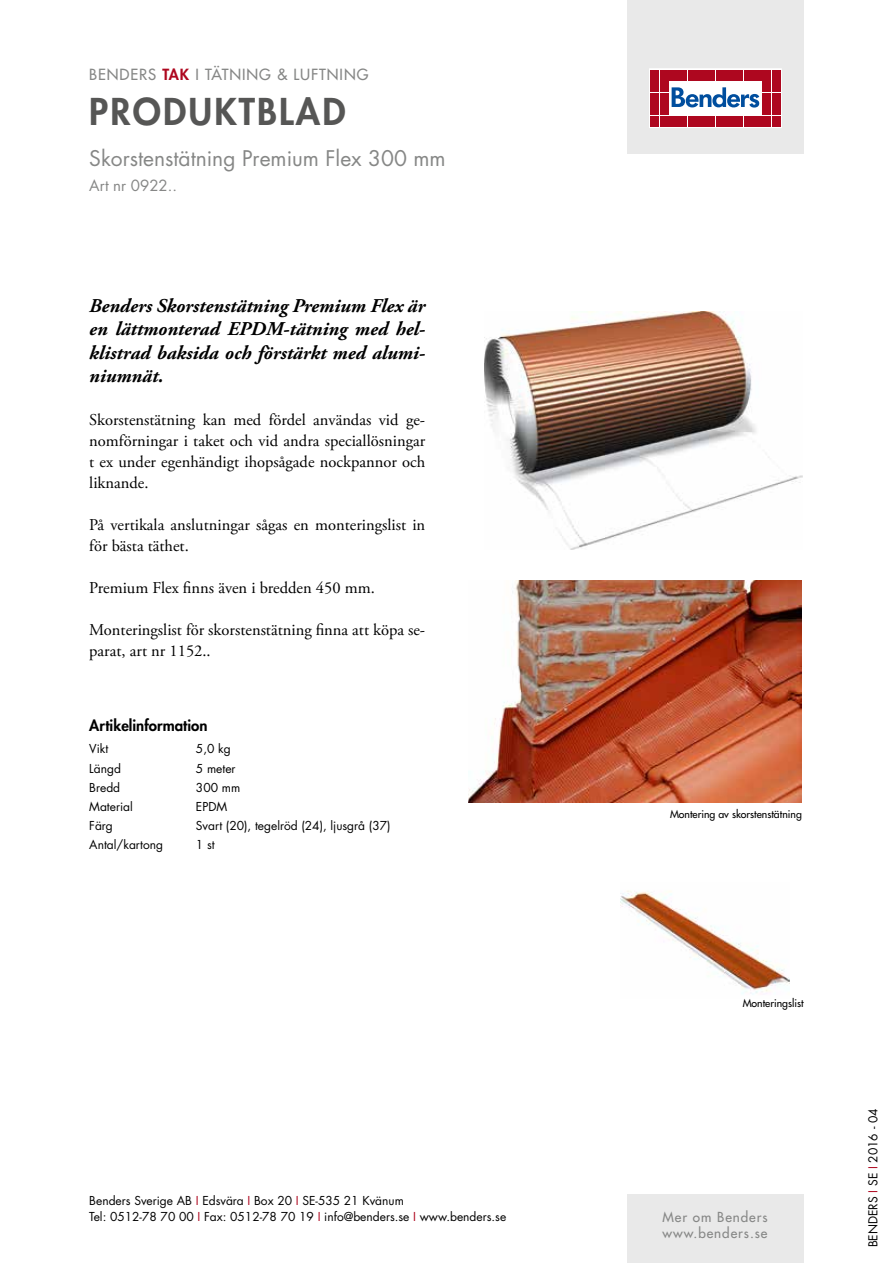
<style>
.page{position:relative;width:893px;height:1263px;background:#fff}
.page>*{position:absolute;margin:0;border:0;box-sizing:border-box;transform-origin:0 0}
.t1{font:800 36px "Futura Std";letter-spacing:.06em;color:#565655}
.t2{font:21px "Futura Std";color:#868786}
.t3{font:italic 700 19.5px/23.4px "Adobe Garamond Pro";color:#000;text-align:justify}
.t4{font:16.5px/21px "Adobe Garamond Pro";color:#000}
.t5{font:500 15px "Futura Std";letter-spacing:.06em;color:#868786}
.t6{font:800 15px "Futura Std";color:#000}
.t7{font:15px "Futura Std";color:#868786}
.t8{font:500 13.5px/16.2px "Futura Std";letter-spacing:.07em;color:#868786}
.t9{font:12px/16.5px "Futura Std";color:#000}
.t10{font:500 10.5px "Futura Std";color:#000}
.s1{font-weight:800;color:#ae071f}
.s2{color:#ae071f}
</style>
<div class="page">
<div style="left:627px;top:0;width:177px;height:153px;background:#e9e9e9"></div>
<svg style="left:649px;top:69px;width:132px;height:59px;background:#eac2c8"></svg>
<div style="left:651px;top:70px;width:8px;height:10px;background:#ae071f"></div>
<div style="left:660px;top:70px;width:8px;height:10px;background:#ae071f"></div>
<div style="left:651px;top:81px;width:8px;height:11px;background:#ae071f"></div>
<div style="left:660px;top:81px;width:8px;height:11px;background:#ae071f"></div>
<div style="left:651px;top:93px;width:8px;height:10px;background:#ae071f"></div>
<div style="left:660px;top:93px;width:8px;height:10px;background:#ae071f"></div>
<div style="left:651px;top:104px;width:8px;height:11px;background:#ae071f"></div>
<div style="left:660px;top:104px;width:8px;height:11px;background:#ae071f"></div>
<div style="left:651px;top:116px;width:8px;height:10px;background:#ae071f"></div>
<div style="left:660px;top:116px;width:8px;height:10px;background:#ae071f"></div>
<div style="left:669px;top:70px;width:8px;height:10px;background:#ae071f"></div>
<div style="left:679px;top:70px;width:8px;height:10px;background:#ae071f"></div>
<div style="left:688px;top:70px;width:8px;height:10px;background:#ae071f"></div>
<div style="left:697px;top:70px;width:9px;height:10px;background:#ae071f"></div>
<div style="left:707px;top:70px;width:8px;height:10px;background:#ae071f"></div>
<div style="left:716px;top:70px;width:8px;height:10px;background:#ae071f"></div>
<div style="left:725px;top:70px;width:9px;height:10px;background:#ae071f"></div>
<div style="left:735px;top:70px;width:8px;height:10px;background:#ae071f"></div>
<div style="left:744px;top:70px;width:8px;height:10px;background:#ae071f"></div>
<div style="left:753px;top:70px;width:9px;height:10px;background:#ae071f"></div>
<div style="left:669px;top:116px;width:8px;height:10px;background:#ae071f"></div>
<div style="left:679px;top:116px;width:8px;height:10px;background:#ae071f"></div>
<div style="left:688px;top:116px;width:8px;height:10px;background:#ae071f"></div>
<div style="left:697px;top:116px;width:9px;height:10px;background:#ae071f"></div>
<div style="left:707px;top:116px;width:8px;height:10px;background:#ae071f"></div>
<div style="left:716px;top:116px;width:8px;height:10px;background:#ae071f"></div>
<div style="left:725px;top:116px;width:9px;height:10px;background:#ae071f"></div>
<div style="left:735px;top:116px;width:8px;height:10px;background:#ae071f"></div>
<div style="left:744px;top:116px;width:8px;height:10px;background:#ae071f"></div>
<div style="left:753px;top:116px;width:9px;height:10px;background:#ae071f"></div>
<div style="left:763px;top:70px;width:8px;height:10px;background:#ae071f"></div>
<div style="left:772px;top:70px;width:8px;height:10px;background:#ae071f"></div>
<div style="left:763px;top:81px;width:8px;height:11px;background:#ae071f"></div>
<div style="left:772px;top:81px;width:8px;height:11px;background:#ae071f"></div>
<div style="left:763px;top:93px;width:8px;height:10px;background:#ae071f"></div>
<div style="left:772px;top:93px;width:8px;height:10px;background:#ae071f"></div>
<div style="left:763px;top:104px;width:8px;height:11px;background:#ae071f"></div>
<div style="left:772px;top:104px;width:8px;height:11px;background:#ae071f"></div>
<div style="left:763px;top:116px;width:8px;height:10px;background:#ae071f"></div>
<div style="left:772px;top:116px;width:8px;height:10px;background:#ae071f"></div>
<svg style="left:672px;top:87px;width:87px;height:21px;background:#8fb1d4"></svg>
<div style="left:627px;top:1195px;width:177px;height:68px;background:#e9e9e9"></div>
<img style="left:485px;top:311px;width:318px;height:239px">
<img style="left:621px;top:890px;width:169px;height:105px">
<img style="left:469px;top:580px;width:333px;height:222px">
<p class="t5" style="left:89px;top:65px;width:281px">BENDERS <span class="s1">TAK</span> I TÄTNING &amp; LUFTNING</p>
<h1 class="t1" style="left:89px;top:89px;width:258px">PRODUKTBLAD</h1>
<p class="t2" style="left:89px;top:145px;width:358px">Skorstenstätning Premium Flex 300 mm</p>
<p class="t7" style="left:89px;top:176px;width:89px">Art nr 0922..</p>
<p class="t3" style="left:89px;top:294px;width:337px">Benders Skorstenstätning Premium Flex är en lättmonterad EPDM-tätning med hel&shy;klistrad baksida och förstärkt med alumi&shy;niumnät.</p>
<p class="t4" style="left:89px;top:409px;width:337px;text-align:justify">Skorstenstätning kan med fördel användas vid ge&shy;nomförningar i taket och vid andra speciallösningar t ex under egenhändigt ihopsågade nockpannor och liknande.</p>
<p class="t4" style="left:89px;top:514px;width:337px">På vertikala anslutningar sågas en monteringslist in för bästa täthet.</p>
<p class="t4" style="left:89px;top:577px;width:287px">Premium Flex finns även i bredden 450 mm.</p>
<p class="t4" style="left:89px;top:619px;width:337px">Monteringslist för skorstenstätning finna att köpa se&shy;parat, art nr 1152..</p>
<p class="t6" style="left:89px;top:716px;width:120px">Artikelinformation</p>
<p class="t9" style="left:89px;top:741px;width:21px">Vikt</p>
<p class="t9" style="left:196px;top:741px;width:36px">5,0 kg</p>
<p class="t9" style="left:89px;top:760px;width:33px">Längd</p>
<p class="t9" style="left:196px;top:760px;width:41px">5 meter</p>
<p class="t9" style="left:89px;top:779px;width:32px">Bredd</p>
<p class="t9" style="left:196px;top:779px;width:46px">300 mm</p>
<p class="t9" style="left:89px;top:798px;width:45px">Material</p>
<p class="t9" style="left:196px;top:798px;width:33px">EPDM</p>
<p class="t9" style="left:89px;top:817px;width:25px">Färg</p>
<p class="t9" style="left:196px;top:817px;width:196px">Svart (20), tegelröd (24), ljusgrå (37)</p>
<p class="t9" style="left:89px;top:836px;width:75px">Antal/kartong</p>
<p class="t9" style="left:196px;top:836px;width:20px">1 st</p>
<p class="t9" style="left:89px;top:1192px;width:418px">Benders Sverige AB <span class="s2">I</span> Edsvära <span class="s2">I</span> Box 20 <span class="s2">I</span> SE-535 21 Kvänum<br>Tel: 0512-78 70 00 <span class="s2">I</span> Fax: 0512-78 70 19 <span class="s2">I</span> info@benders.se <span class="s2">I</span> www.benders.se</p>
<p class="t10" style="left:670px;top:807px;width:133px">Montering av skorstenstätning</p>
<p class="t10" style="left:743px;top:997px;width:62px">Monteringslist</p>
<p class="t8" style="left:662px;top:1209px;width:107px">Mer om Benders www.benders.se</p>
<p class="t9" style="left:865px;top:1247px;width:140px;rotate:-90deg">BENDERS <span class="s2">I</span> SE <span class="s2">I</span> 2016 - 04</p>
</div>
